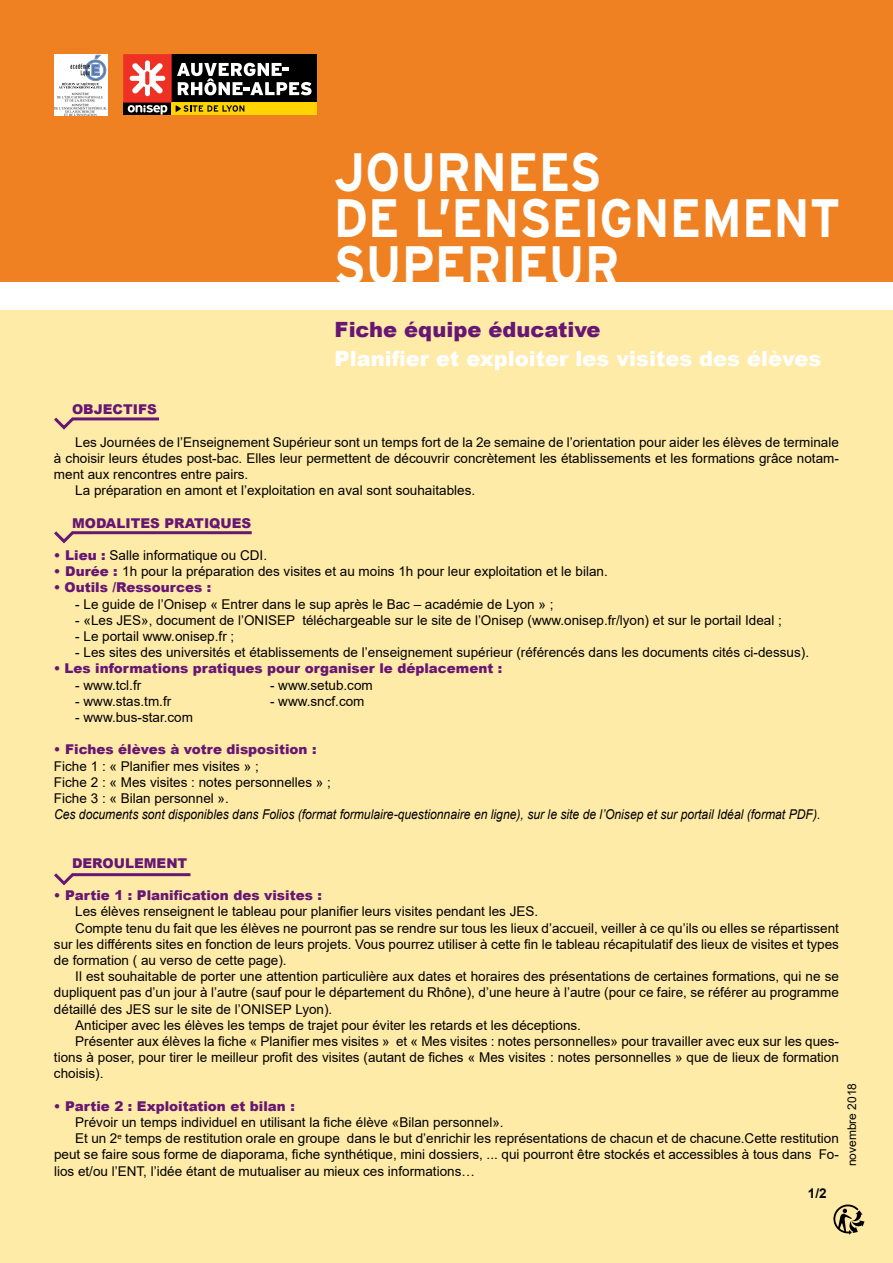
<style>
.page{position:relative;width:893px;height:1263px;background:#fff}
.page>*{position:absolute;margin:0;border:0;box-sizing:border-box;transform-origin:0 0}
.t1{font:700 54px/46.5px "Interstate";color:#fff;scale:.9 1}
.t2{font:900 21px "Arial";color:#fff}
.t3{font:900 21px "Arial";color:#671773}
.t4{font:13.5px/16.2px "Arial";color:#000}
.t5{font:900 13.5px "Arial";color:#671773}
.t6{font:italic 13.5px "Arial";color:#000;scale:.9 1}
.t7{font:700 13.5px "Arial";color:#000}
.t8{font:12px "Arial";color:#000}
.s1{font-weight:900;color:#671773}
</style>
<div class="page">
<div style="left:0;top:309px;width:893px;height:954px;background:#ffeba8"></div>
<div style="left:0;top:0;width:893px;height:291px;background:#ef8122"></div>
<div style="left:123px;top:103px;width:49px;height:12px;background:#000"></div>
<div style="left:172px;top:54px;width:145px;height:49px;background:#000"></div>
<div style="left:172px;top:103px;width:145px;height:12px;background:#ffd400"></div>
<div style="left:123px;top:54px;width:49px;height:49px;background:#ee3124"></div>
<svg style="left:130px;top:60px;width:35px;height:36px"></svg>
<svg style="left:128px;top:105px;width:39px;height:10px"></svg>
<svg style="left:176px;top:105px;width:68px;height:7px"></svg>
<svg style="left:177px;top:63px;width:135px;height:32px"></svg>
<div style="left:0;top:282px;width:893px;height:27px;background:#fff"></div>
<svg style="left:833px;top:1204px;width:31px;height:31px"></svg>
<svg style="left:54px;top:55px;width:53px;height:60px;background:#dde0e4"></svg>
<hr style="left:72px;top:417px;width:87px;height:3px;background:#671773">
<svg style="left:54px;top:417px;width:23px;height:13px"></svg>
<hr style="left:72px;top:531px;width:180px;height:3px;background:#671773">
<svg style="left:54px;top:531px;width:23px;height:13px"></svg>
<hr style="left:72px;top:873px;width:118px;height:3px;background:#671773">
<svg style="left:54px;top:873px;width:23px;height:13px"></svg>
<h1 class="t1" style="left:334px;top:148px;width:565px">JOURNEES<br>DE L’ENSEIGNEMENT<br>SUPERIEUR</h1>
<h2 class="t3" style="left:335px;top:314px;width:267px">Fiche équipe éducative</h2>
<h2 class="t2" style="left:335px;top:343px;width:488px">Planifier et exploiter les visites des élèves</h2>
<p class="t5" style="left:72px;top:399px;width:86px">OBJECTIFS</p>
<p class="t4" style="left:75px;top:434px;width:765px">Les Journées de l’Enseignement Supérieur sont un temps fort de la 2e semaine de l’orientation pour aider les élèves de terminale</p>
<p class="t4" style="left:54px;top:450px;width:786px">à choisir leurs études post-bac. Elles leur permettent de découvrir concrètement les établissements et les formations grâce notam-</p>
<p class="t4" style="left:54px;top:466px;width:196px">ment aux rencontres entre pairs.</p>
<p class="t4" style="left:75px;top:482px;width:401px">La préparation en amont et l’exploitation en aval sont souhaitables.</p>
<p class="t5" style="left:72px;top:513px;width:181px">MODALITES PRATIQUES</p>
<p class="t4" style="left:54px;top:547px;width:215px"><span class="s1">• Lieu :</span> Salle informatique ou CDI.</p>
<p class="t4" style="left:54px;top:563px;width:555px"><span class="s1">• Durée :</span> 1h pour la préparation des visites et au moins 1h pour leur exploitation et le bilan.</p>
<p class="t5" style="left:54px;top:578px;width:159px">• Outils /Ressources :</p>
<p class="t4" style="left:75px;top:596px;width:480px">- Le guide de l’Onisep « Entrer dans le sup après le Bac – académie de Lyon » ;</p>
<p class="t4" style="left:75px;top:612px;width:708px">- «Les JES», document de l’ONISEP téléchargeable sur le site de l’Onisep (www.onisep.fr/lyon) et sur le portail Ideal ;</p>
<p class="t4" style="left:75px;top:628px;width:161px">- Le portail www.onisep.fr ;</p>
<p class="t4" style="left:75px;top:644px;width:735px">- Les sites des universités et établissements de l’enseignement supérieur (référencés dans les documents cités ci-dessus).</p>
<p class="t5" style="left:54px;top:659px;width:450px">• Les informations pratiques pour organiser le déplacement :</p>
<p class="t4" style="left:75px;top:677px;width:68px">- www.tcl.fr</p>
<p class="t4" style="left:270px;top:677px;width:104px">- www.setub.com</p>
<p class="t4" style="left:75px;top:693px;width:98px">- www.stas.tm.fr</p>
<p class="t4" style="left:270px;top:693px;width:96px">- www.sncf.com</p>
<p class="t4" style="left:75px;top:709px;width:119px">- www.bus-star.com</p>
<p class="t5" style="left:54px;top:740px;width:264px">• Fiches élèves à votre disposition :</p>
<p class="t4" style="left:54px;top:758px;width:278px">Fiche 1 : « Planifier mes visites » ;<br>Fiche 2 : « Mes visites : notes personnelles » ;<br>Fiche 3 : « Bilan personnel ».</p>
<p class="t6" style="left:54px;top:806px;width:853px">Ces documents sont disponibles dans Folios (format formulaire-questionnaire en ligne), sur le site de l’Onisep et sur portail Idéal (format PDF).</p>
<p class="t5" style="left:72px;top:853px;width:117px">DEROULEMENT</p>
<p class="t5" style="left:54px;top:885px;width:269px">• Partie 1 : Planification des visites :</p>
<p class="t4" style="left:75px;top:903px;width:464px">Les élèves renseignent le tableau pour planifier leurs visites pendant les JES.</p>
<p class="t4" style="left:75px;top:920px;width:765px">Compte tenu du fait que les élèves ne pourront pas se rendre sur tous les lieux d’accueil, veiller à ce qu’ils ou elles se répartissent</p>
<p class="t4" style="left:54px;top:936px;width:786px">sur les différents sites en fonction de leurs projets. Vous pourrez utiliser à cette fin le tableau récapitulatif des lieux de visites et types</p>
<p class="t4" style="left:54px;top:952px;width:234px">de formation ( au verso de cette page).</p>
<p class="t4" style="left:75px;top:968px;width:765px">Il est souhaitable de porter une attention particulière aux dates et horaires des présentations de certaines formations, qui ne se</p>
<p class="t4" style="left:54px;top:984px;width:786px">dupliquent pas d’un jour à l’autre (sauf pour le département du Rhône), d’une heure à l’autre (pour ce faire, se référer au programme</p>
<p class="t4" style="left:54px;top:1001px;width:280px">détaillé des JES sur le site de l’ONISEP Lyon).</p>
<p class="t4" style="left:75px;top:1017px;width:507px">Anticiper avec les élèves les temps de trajet pour éviter les retards et les déceptions.</p>
<p class="t4" style="left:75px;top:1033px;width:765px">Présenter aux élèves la fiche « Planifier mes visites » et « Mes visites : notes personnelles» pour travailler avec eux sur les ques-</p>
<p class="t4" style="left:54px;top:1049px;width:786px">tions à poser, pour tirer le meilleur profit des visites (autant de fiches « Mes visites : notes personnelles » que de lieux de formation</p>
<p class="t4" style="left:54px;top:1065px;width:51px">choisis).</p>
<p class="t5" style="left:54px;top:1096px;width:242px">• Partie 2 : Exploitation et bilan :</p>
<p class="t4" style="left:75px;top:1114px;width:430px">Prévoir un temps individuel en utilisant la fiche élève «Bilan personnel».</p>
<p class="t4" style="left:75px;top:1130px;width:765px">Et un 2<sup>e</sup> temps de restitution orale en groupe dans le but d’enrichir les représentations de chacun et de chacune.Cette restitution</p>
<p class="t4" style="left:54px;top:1146px;width:786px">peut se faire sous forme de diaporama, fiche synthétique, mini dossiers, ... qui pourront être stockés et accessibles à tous dans Fo-</p>
<p class="t4" style="left:54px;top:1163px;width:422px">lios et/ou l’ENT, l’idée étant de mutualiser au mieux ces informations…</p>
<p class="t7" style="left:808px;top:1183px;width:20px">1/2</p>
<p class="t8" style="left:843px;top:1166px;width:85px;rotate:-90deg">novembre 2018</p>
</div>
